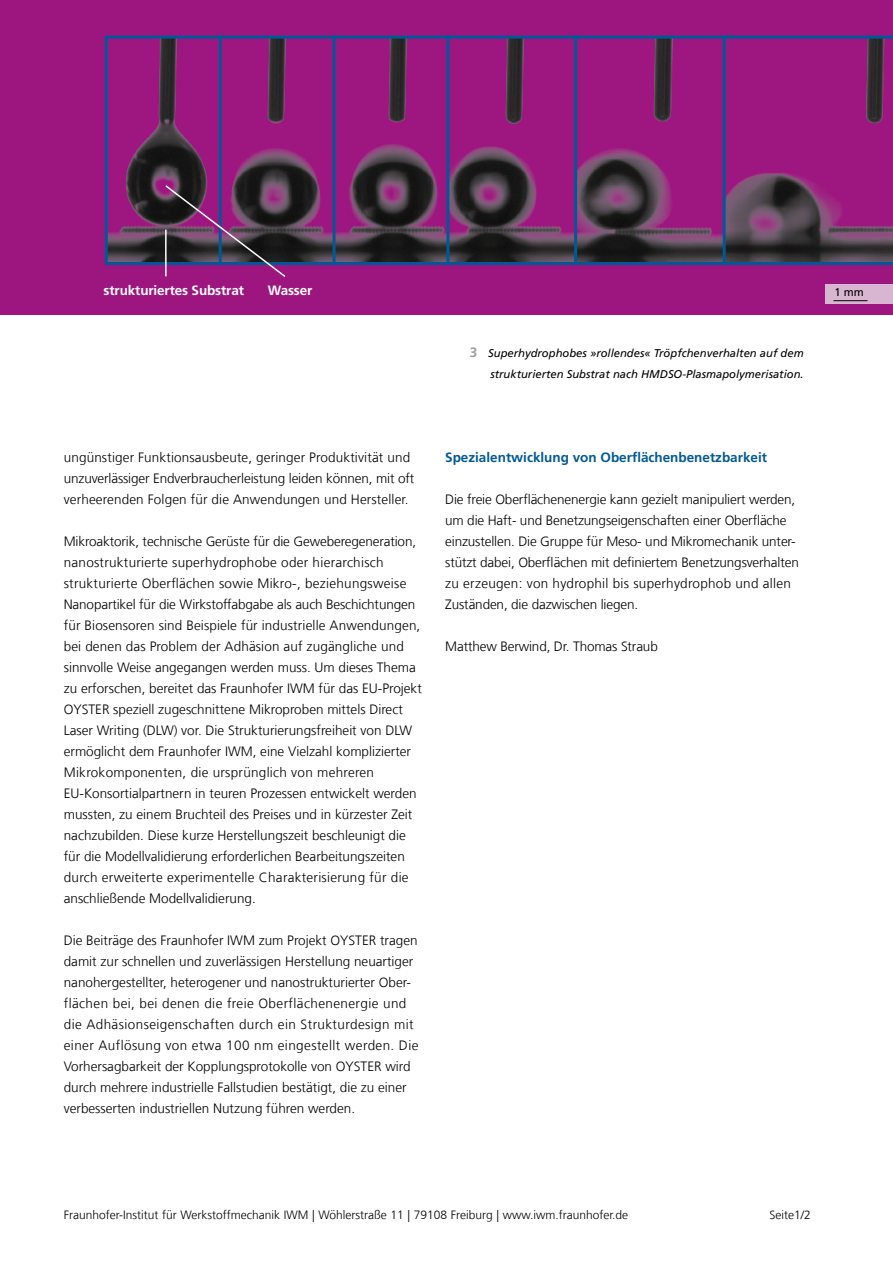
<style>
.page{position:relative;width:893px;height:1263px;background:#fff}
.page>*{position:absolute;margin:0;border:0;box-sizing:border-box;transform-origin:0 0}
.t1{font:300 13.5px/21px "Frutiger LT Com";color:#000}
.t2{font:700 13.5px "Frutiger LT Com";color:#005995}
.t3{font:700 13.5px "Frutiger LT Com";letter-spacing:-.01em;color:#fff}
.t4{font:300 12px "Frutiger LT Com";color:#000}
.t5{font:italic 11.25px/21px "Frutiger LT Com";color:#000;text-align:right}
.t6{font:11.25px "Frutiger LT Com";color:#000}
.s1{font-weight:700;font-style:normal;font-size:13.5px;color:#9c9d9d}
</style>
<div class="page">
<div style="left:0;top:0;width:893px;height:315px;background:#9d1680"></div>
<img style="left:109px;top:40px;width:110px;height:221px">
<div style="left:105px;top:36px;width:118px;height:229px;border:3px solid #005995"></div>
<svg style="left:233px;top:40px;width:99px;height:221px"></svg>
<div style="left:219px;top:36px;width:117px;height:229px;border:3px solid #005995"></div>
<svg style="left:337px;top:40px;width:109px;height:221px"></svg>
<div style="left:333px;top:36px;width:117px;height:229px;border:3px solid #005995"></div>
<svg style="left:450px;top:40px;width:124px;height:221px"></svg>
<div style="left:446px;top:36px;width:136px;height:229px;border:3px solid #005995"></div>
<img style="left:578px;top:40px;width:145px;height:221px">
<div style="left:574px;top:36px;width:158px;height:229px;border:3px solid #005995"></div>
<svg style="left:723px;top:36px;width:170px;height:229px"></svg>
<svg style="left:164px;top:184px;width:123px;height:93px"></svg>
<div style="left:825px;top:285px;width:68px;height:19px;background:#d8b6d1"></div>
<hr style="left:833px;top:300px;width:34px;height:1px;background:#000">
<p class="t3" style="left:104px;top:282px;width:142px">strukturiertes Substrat</p>
<p class="t3" style="left:268px;top:282px;width:46px">Wasser</p>
<p class="t6" style="left:835px;top:286px;width:31px">1 mm</p>
<p class="t5" style="left:470px;top:343px;width:335px"><span class="s1">3</span> Superhydrophobes »rollendes« Tröpfchenverhalten auf dem strukturierten Substrat nach HMDSO-Plasmapolymerisation.</p>
<p class="t1" style="left:64px;top:447px;width:352px">ungünstiger Funktionsausbeute, geringer Produktivität und unzuverlässiger Endverbraucherleistung leiden können, mit oft verheerenden Folgen für die Anwendungen und Hersteller.</p>
<p class="t1" style="left:64px;top:531px;width:360px">Mikroaktorik, technische Gerüste für die Geweberegeneration, nanostrukturierte superhydrophobe oder hierarchisch strukturierte Oberflächen sowie Mikro-, beziehungsweise Nanopartikel für die Wirkstoffabgabe als auch Beschichtungen für Biosensoren sind Beispiele für industrielle Anwendungen, bei denen das Problem der Adhäsion auf zugängliche und sinnvolle Weise angegangen werden muss. Um dieses Thema zu erforschen, bereitet das Fraunhofer IWM für das EU-Projekt OYSTER speziell zugeschnittene Mikroproben mittels Direct Laser Writing (DLW) vor. Die Strukturierungsfreiheit von DLW ermöglicht dem Fraunhofer IWM, eine Vielzahl komplizierter Mikrokomponenten, die ursprünglich von mehreren EU-Konsortialpartnern in teuren Prozessen entwickelt werden mussten, zu einem Bruchteil des Preises und in kürzester Zeit nachzubilden. Diese kurze Herstellungszeit beschleunigt die für die Modellvalidierung erforderlichen Bearbeitungszeiten durch erweiterte experimentelle Charakterisierung für die anschließende Modellvalidierung.</p>
<p class="t1" style="left:64px;top:930px;width:356px">Die Beiträge des Fraunhofer IWM zum Projekt OYSTER tragen damit zur schnellen und zuverlässigen Herstellung neuartiger nanohergestellter, heterogener und nanostrukturierter Ober&shy;flächen bei, bei denen die freie Oberflächenenergie und die Adhäsionseigenschaften durch ein Strukturdesign mit einer Auflösung von etwa 100 nm eingestellt werden. Die Vorhersagbarkeit der Kopplungsprotokolle von OYSTER wird durch mehrere industrielle Fallstudien bestätigt, die zu einer verbesserten industriellen Nutzung führen werden.</p>
<p class="t2" style="left:445px;top:450px;width:323px">Spezialentwicklung von Oberflächenbenetzbarkeit</p>
<p class="t1" style="left:445px;top:489px;width:355px">Die freie Oberflächenenergie kann gezielt manipuliert werden, um die Haft- und Benetzungseigenschaften einer Oberfläche einzustellen. Die Gruppe für Meso- und Mikromechanik unter&shy;stützt dabei, Oberflächen mit definiertem Benetzungsverhalten zu erzeugen: von hydrophil bis superhydrophob und allen Zuständen, die dazwischen liegen.</p>
<p class="t1" style="left:445px;top:636px;width:214px">Matthew Berwind, Dr. Thomas Straub</p>
<p class="t4" style="left:64px;top:1208px;width:566px">Fraunhofer-Institut für Werkstoffmechanik IWM | Wöhlerstraße 11 | 79108 Freiburg | www.iwm.fraunhofer.de</p>
<p class="t4" style="left:769px;top:1208px;width:43px">Seite1/2</p>
</div>
